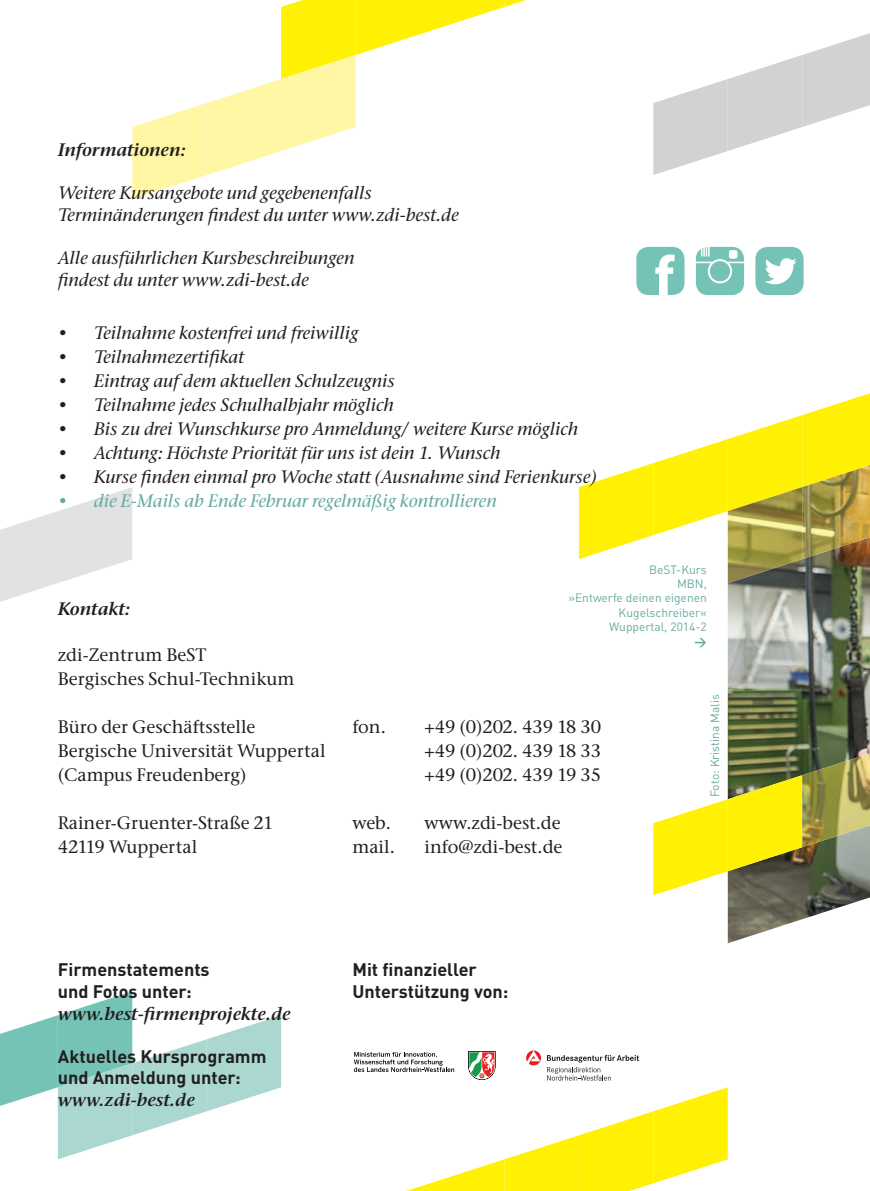
<style>
.page{position:relative;width:870px;height:1191px;background:#fff}
.page>*{position:absolute;margin:0;border:0;box-sizing:border-box;transform-origin:0 0}
.t1{font:italic 500 18px/21.6px "Stone Serif ITC Pro";color:#231f20}
.t2{font:500 18px/24px "Stone Serif ITC Pro";color:#231f20}
.t3{font:700 18px/21.6px "DIN Pro";color:#231f20}
.t4{font:italic 600 18px "Stone Serif ITC Pro";color:#231f20}
.t5{font:italic 500 18px "Stone Serif ITC Pro";color:#65aaa1}
.t6{font:12px/14.4px "DIN Pro";color:#65aaa1;text-align:right}
.t7{font:700 12px "DIN Pro";color:#65aaa1}
</style>
<div class="page">
<img style="left:728px;top:559px;width:142px;height:384px">
<svg style="left:0;top:487px;width:132px;height:115px"></svg>
<svg style="left:0;top:991px;width:281px;height:168px"></svg>
<svg style="left:132px;top:0;width:394px;height:199px"></svg>
<svg style="left:406px;top:1087px;width:322px;height:104px"></svg>
<img style="left:728px;top:559px;width:74px;height:24px">
<svg style="left:653px;top:775px;width:149px;height:120px"></svg>
<svg style="left:653px;top:33px;width:217px;height:142px"></svg>
<svg style="left:579px;top:393px;width:291px;height:166px"></svg>
<img style="left:802px;top:463px;width:68px;height:96px">
<img style="left:802px;top:751px;width:68px;height:96px">
<svg style="left:354px;top:1052px;width:100px;height:20px"></svg>
<svg style="left:468px;top:1051px;width:27px;height:29px"></svg>
<svg style="left:547px;top:1055px;width:92px;height:25px"></svg>
<svg style="left:526px;top:1050px;width:15px;height:15px"></svg>
<div style="left:637px;top:248px;width:46px;height:46px;background:#75c3b7;border-radius:11px"></div>
<div style="left:636px;top:247px;width:48px;height:48px;border:2px solid #75c3b7;border-radius:11px"></div>
<svg style="left:655px;top:254px;width:20px;height:41px"></svg>
<div style="left:756px;top:248px;width:46px;height:46px;background:#75c3b7;border-radius:11px"></div>
<div style="left:755px;top:247px;width:48px;height:48px;border:2px solid #75c3b7;border-radius:11px"></div>
<svg style="left:765px;top:258px;width:31px;height:27px"></svg>
<svg style="left:696px;top:247px;width:48px;height:48px"></svg>
<div style="left:729px;top:250px;width:8px;height:9px;background:#fff;border-radius:2px"></div>
<hr style="left:696px;top:262px;width:48px;height:1px;background:#fff">
<div style="left:709px;top:260px;width:22px;height:22px;background:#75c3b7;border-radius:50%"></div>
<div style="left:708px;top:259px;width:24px;height:24px;border:2px solid #fff;border-radius:50%"></div>
<p class="t4" style="left:58px;top:139px;width:130px">Informationen:</p>
<p class="t1" style="left:58px;top:183px;width:402px">Weitere Kursangebote und gegebenenfalls<br>Terminänderungen findest du unter www.zdi-best.de</p>
<p class="t1" style="left:58px;top:247px;width:298px">Alle ausführlichen Kursbeschreibungen findest du unter www.zdi-best.de</p>
<p class="t1" style="left:58px;top:322px;width:302px">• Teilnahme kostenfrei und freiwillig</p>
<p class="t1" style="left:58px;top:346px;width:188px">• Teilnahmezertifikat</p>
<p class="t1" style="left:58px;top:370px;width:338px">• Eintrag auf dem aktuellen Schulzeugnis</p>
<p class="t1" style="left:58px;top:394px;width:337px">• Teilnahme jedes Schulhalbjahr möglich</p>
<p class="t1" style="left:58px;top:418px;width:522px">• Bis zu drei Wunschkurse pro Anmeldung/ weitere Kurse möglich</p>
<p class="t1" style="left:58px;top:442px;width:444px">• Achtung: Höchste Priorität für uns ist dein 1. Wunsch</p>
<p class="t1" style="left:58px;top:466px;width:540px">• Kurse finden einmal pro Woche statt (Ausnahme sind Ferienkurse)</p>
<p class="t5" style="left:58px;top:490px;width:440px">• die E-Mails ab Ende Februar regelmäßig kontrollieren</p>
<p class="t4" style="left:58px;top:598px;width:74px">Kontakt:</p>
<p class="t2" style="left:58px;top:642px;width:238px">zdi-Zentrum BeST<br>Bergisches Schul-Technikum</p>
<p class="t2" style="left:58px;top:714px;width:269px">Büro der Geschäftsstelle<br>Bergische Universität Wuppertal (Campus Freudenberg)</p>
<p class="t2" style="left:58px;top:810px;width:217px">Rainer-Gruenter-Straße 21<br>42119 Wuppertal</p>
<p class="t6" style="left:568px;top:561px;width:140px">BeST-Kurs<br>MBN,<br>»Entwerfe deinen eigenen<br>Kugelschreiber«<br>Wuppertal, 2014-2</p>
<p class="t7" style="left:694px;top:631px;width:14px">→</p>
<p class="t2" style="left:352px;top:714px;width:35px">fon.</p>
<p class="t2" style="left:424px;top:714px;width:178px;text-align:justify">+49 (0)202. 439 18 30 +49 (0)202. 439 18 33 +49 (0)202. 439 19 35</p>
<p class="t2" style="left:352px;top:810px;width:40px">web.</p>
<p class="t2" style="left:424px;top:810px;width:138px">www.zdi-best.de</p>
<p class="t2" style="left:352px;top:834px;width:44px">mail.</p>
<p class="t2" style="left:424px;top:834px;width:140px">info@zdi-best.de</p>
<p class="t6" style="left:706px;top:797px;width:105px;rotate:-90deg">Foto: Kristina Malis</p>
<p class="t3" style="left:58px;top:956px;width:153px">Firmenstatements und Fotos unter:</p>
<p class="t4" style="left:58px;top:1002px;width:234px">www.best-firmenprojekte.de</p>
<p class="t3" style="left:58px;top:1043px;width:210px">Aktuelles Kursprogramm und Anmeldung unter:</p>
<p class="t4" style="left:58px;top:1088px;width:138px">www.zdi-best.de</p>
<p class="t3" style="left:352px;top:956px;width:158px">Mit finanzieller<br>Unterstützung von:</p>
</div>
